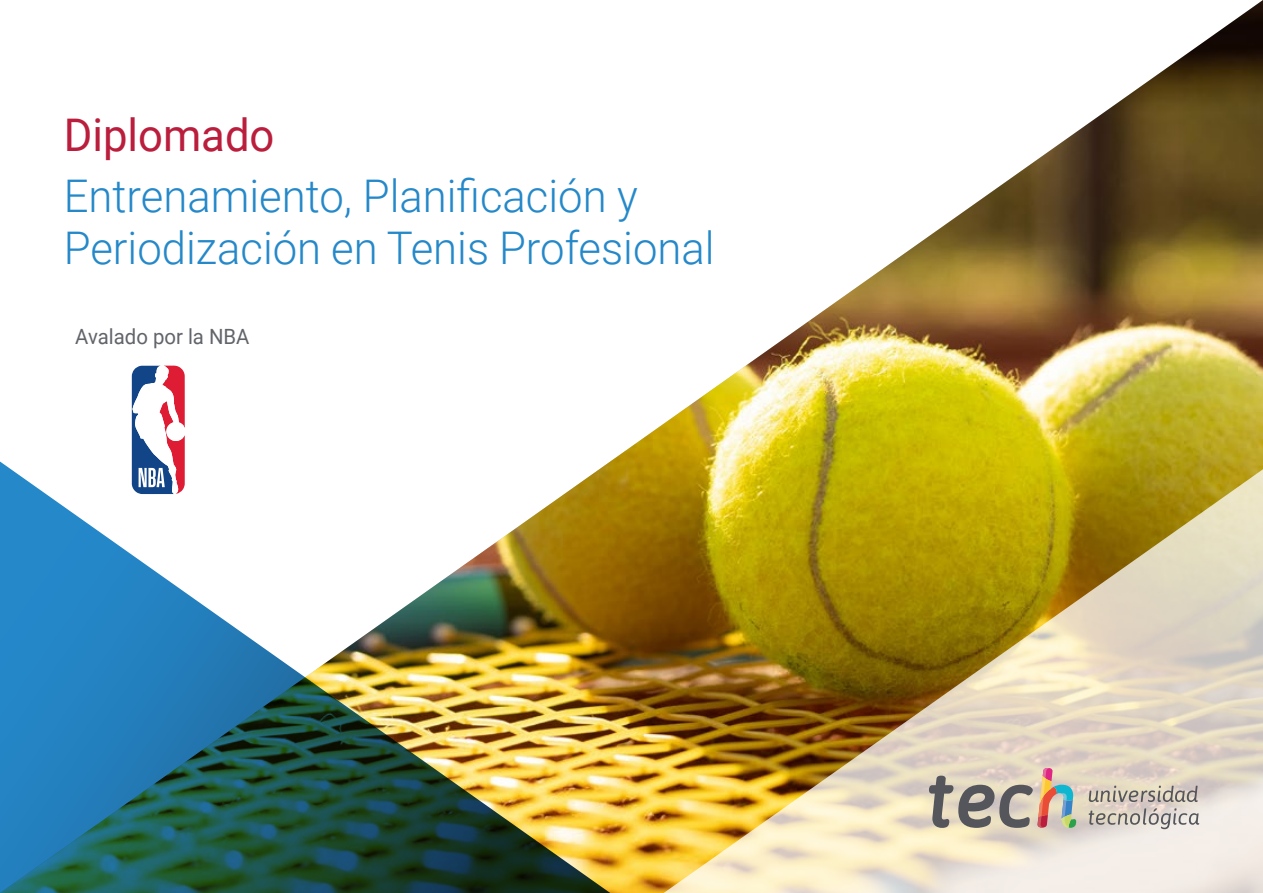
<style>
.page{position:relative;width:1263px;height:893px;background:#fff}
.page>*{position:absolute;margin:0;border:0;box-sizing:border-box;transform-origin:0 0}
.t1{font:300 45px/52.5px "Roboto";color:#2488c9}
.t2{font:45px "Roboto";color:#ba1e3c}
.t3{font:21px "Roboto";color:#61646a}
</style>
<div class="page">
<img style="left:131px;top:0;width:1132px;height:454px">
<img style="left:0;top:446px;width:640px;height:447px">
<img style="left:634px;top:454px;width:629px;height:439px">
<svg style="left:929px;top:768px;width:147px;height:60px;background:#b5ab9e"></svg>
<svg style="left:1089px;top:786px;width:109px;height:16px;background:#b9b1a5"></svg>
<svg style="left:1089px;top:808px;width:110px;height:21px;background:#c6c0b9"></svg>
<svg style="left:132px;top:366px;width:53px;height:128px"></svg>
<p class="t2" style="left:64px;top:103px;width:212px">Diplomado</p>
<p class="t1" style="left:64px;top:168px;width:652px">Entrenamiento, Planificación y<br>Periodización en Tenis Profesional</p>
<p class="t3" style="left:75px;top:322px;width:176px">Avalado por la NBA</p>
</div>
